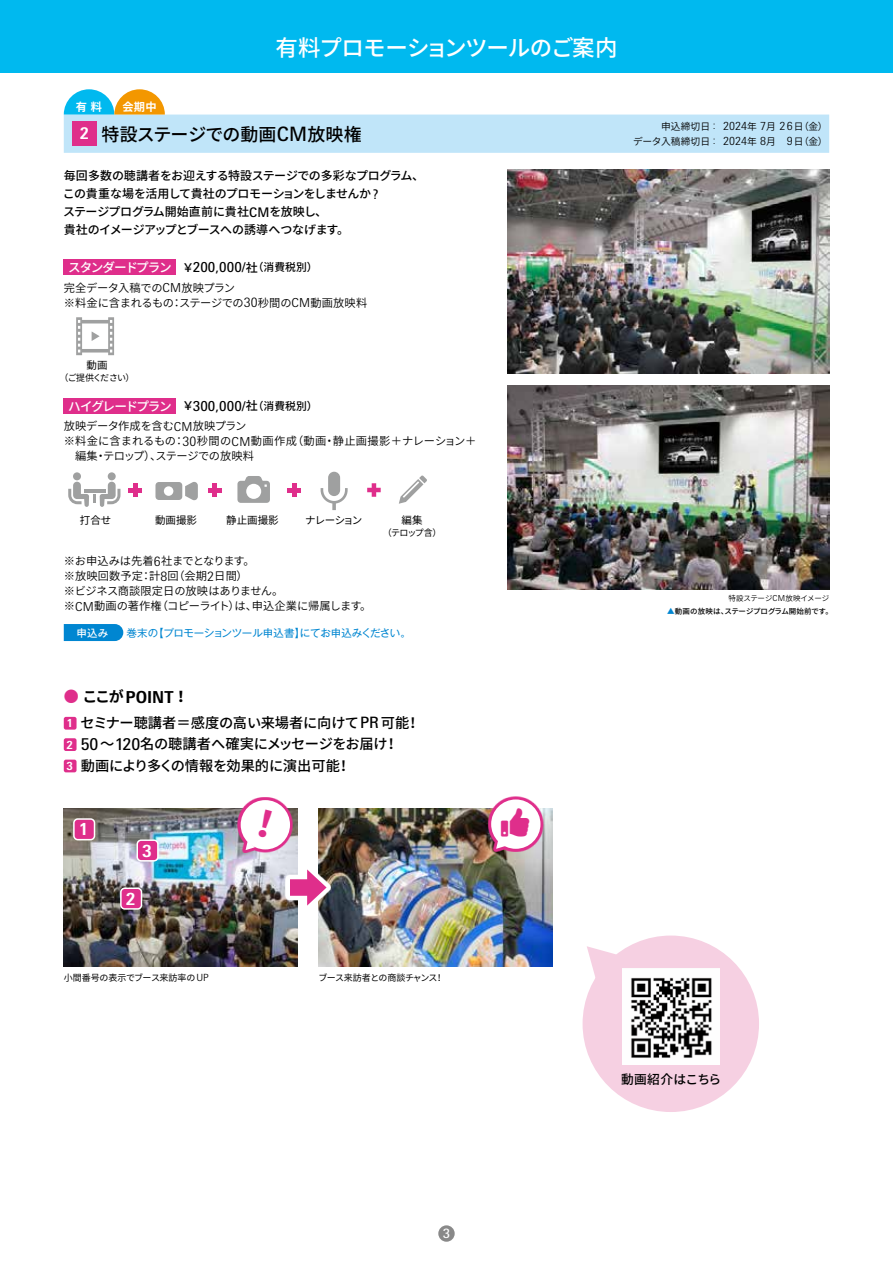
<style>
.page{position:relative;width:893px;height:1263px;background:#fff}
.page>*{position:absolute;margin:0;border:0;box-sizing:border-box;transform-origin:0 0}
.t1{font:500 22.5px "Noto Sans CJ Kjp";letter-spacing:-.045em;color:#fff}
.t2{font:500 18px "Noto Sans CJ Kjp";letter-spacing:-.015em;color:#000}
.t3{font:700 16.8px "Messe Univers";color:#fff}
.t4{font:700 16.5px "Messe Univers";color:#000}
.t5{font:500 14.25px/21.3px "Noto Sans CJ Kjp";letter-spacing:-.015em;color:#000}
.t6{font:12.9px "Messe Univers";color:#fff}
.t7{font:500 12.75px "Noto Sans CJ Kjp";letter-spacing:.025em;color:#000}
.t8{font:500 12.6px "Noto Sans CJ Kjp";letter-spacing:-.11em;color:#fff}
.t9{font:500 12px/18px "Noto Sans CJ Kjp";letter-spacing:-.025em;color:#000}
.t10{font:600 11.25px/15px "Noto Sans CJ Kjp";letter-spacing:-.01em;color:#000}
.t11{font:600 11.25px "Noto Sans CJ Kjp";letter-spacing:.015em;color:#000}
.t12{font:600 11.25px "Noto Sans CJ Kjp";letter-spacing:-.045em;color:#000}
.t13{font:600 11.25px "Noto Sans CJ Kjp";letter-spacing:-.03em;color:#000}
.t14{font:700 11.25px "Noto Sans CJ Kjp";color:#fff}
.t15{font:10.5px "Gothic MB101 Pro";letter-spacing:-.025em;color:#0086d1}
.t16{font:10.5px "Noto Sans CJ Kjp";color:#000}
.t17{font:500 10.5px "Noto Sans CJ Kjp";color:#fff}
.t18{font:600 9.75px/14.9px "Noto Sans CJ Kjp";letter-spacing:.01em;color:#000;text-align:right}
.t19{font:9px "Noto Sans CJ Kjp";letter-spacing:-.035em;color:#000}
.t20{font:9px "Noto Sans CJ Kjp";letter-spacing:-.015em;color:#000}
.t21{font:9px "Noto Sans CJ Kjp";letter-spacing:-.08em;color:#000}
.t22{font:500 7.5px "Noto Sans CJ Kjp";letter-spacing:-.005em;color:#000}
.t23{font:600 7.5px "Noto Sans CJ Kjp";letter-spacing:-.02em;color:#000}
.s1{font-family:"Messe Univers";font-weight:700;font-size:16.2px;color:#fff}
.s2{font-family:"Messe Univers";font-weight:400;font-size:19.8px}
.s3{font-family:"Messe Univers";font-weight:400;font-size:13.2px}
.s4{font-size:12px;color:#000}
.s5{font-family:"Messe Univers";font-weight:400;font-size:13.8px;color:#000}
.s6{font-family:"Messe Univers";font-weight:400;font-size:13.2px;color:#000}
.s7{font-size:10.8px;color:#000}
.s8{font-family:"Messe Univers";font-weight:300;font-size:12.3px}
.s9{font-family:"Messe Univers";font-weight:300;font-size:12.9px}
.s10{font-family:"Messe Univers";font-weight:300;font-size:10.8px}
.s11{font-family:"Messe Univers";font-weight:300;font-size:11.25px}
.s12{font-family:"Noto Sans CJ Kjp";font-size:15px;color:#df2e8b}
.s13{font-family:"Noto Sans CJ Kjp";font-size:15px}
.s14{font-family:"Messe Univers";font-weight:700;font-size:11.25px;color:#fff}
.s15{font-family:"Messe Univers";font-weight:400;font-size:15.75px}
.s16{font-family:"Messe Univers";font-weight:400;font-size:16.35px}
.s17{font-family:"Messe Univers";font-weight:300;font-size:8.25px}
.s18{color:#0086d1}
.s19{font-family:"Messe Univers";font-weight:300;font-size:9.9px}
</style>
<div class="page">
<div style="left:64px;top:259px;width:112px;height:16px;background:#df2e8b"></div>
<svg style="left:76px;top:317px;width:38px;height:38px"></svg>
<div style="left:64px;top:398px;width:112px;height:16px;background:#df2e8b"></div>
<div style="left:73px;top:472px;width:8px;height:8px;background:#9fa0a0;border-radius:50%"></div>
<div style="left:108px;top:472px;width:8px;height:8px;background:#9fa0a0;border-radius:50%"></div>
<svg style="left:68px;top:482px;width:52px;height:25px"></svg>
<svg style="left:237px;top:476px;width:33px;height:27px"></svg>
<hr style="left:129px;top:488px;width:13px;height:4px;background:#df2e8b">
<div style="left:133px;top:483px;width:5px;height:14px;background:#df2e8b"></div>
<hr style="left:208px;top:488px;width:14px;height:4px;background:#df2e8b">
<hr style="left:213px;top:483px;width:4px;height:14px;background:#df2e8b">
<hr style="left:288px;top:488px;width:13px;height:4px;background:#df2e8b">
<div style="left:292px;top:483px;width:5px;height:14px;background:#df2e8b"></div>
<svg style="left:155px;top:482px;width:43px;height:18px"></svg>
<svg style="left:321px;top:488px;width:27px;height:22px"></svg>
<div style="left:328px;top:472px;width:12px;height:24px;background:#9fa0a0;border-radius:6px"></div>
<svg style="left:399px;top:475px;width:28px;height:29px"></svg>
<svg style="left:367px;top:483px;width:14px;height:14px"></svg>
<svg style="left:64px;top:624px;width:59px;height:17px"></svg>
<svg style="left:64px;top:89px;width:765px;height:64px"></svg>
<img style="left:508px;top:169px;width:321px;height:205px">
<img style="left:508px;top:385px;width:321px;height:204px">
<div style="left:64px;top:717px;width:13px;height:13px;background:#df2e8b;border-radius:2px"></div>
<div style="left:64px;top:738px;width:13px;height:13px;background:#df2e8b;border-radius:2px"></div>
<div style="left:64px;top:760px;width:13px;height:12px;background:#df2e8b;border-radius:2px"></div>
<img style="left:64px;top:809px;width:234px;height:157px">
<img style="left:319px;top:809px;width:234px;height:157px">
<div style="left:137px;top:840px;width:21px;height:21px;background:#df2e8b;border-radius:4px"></div>
<div style="left:136px;top:839px;width:23px;height:22px;border:2px solid #fff;border-radius:4px"></div>
<div style="left:121px;top:888px;width:21px;height:21px;background:#df2e8b;border-radius:4px"></div>
<div style="left:120px;top:887px;width:22px;height:23px;border:2px solid #fff;border-radius:4px"></div>
<div style="left:74px;top:819px;width:21px;height:21px;background:#df2e8b;border-radius:4px"></div>
<div style="left:73px;top:818px;width:22px;height:22px;border:2px solid #fff;border-radius:4px"></div>
<svg style="left:285px;top:865px;width:46px;height:45px"></svg>
<div style="left:290px;top:879px;width:25px;height:17px;background:#df2e8b"></div>
<svg style="left:307px;top:869px;width:20px;height:36px"></svg>
<svg style="left:238px;top:797px;width:55px;height:56px"></svg>
<div style="left:241px;top:800px;width:49px;height:49px;background:#fff;border-radius:50%"></div>
<svg style="left:488px;top:796px;width:55px;height:56px"></svg>
<div style="left:491px;top:799px;width:49px;height:50px;background:#fff;border-radius:50%"></div>
<div style="left:583px;top:935px;width:176px;height:177px;background:#f6d0e2;border-radius:50%"></div>
<svg style="left:587px;top:946px;width:32px;height:32px"></svg>
<img style="left:622px;top:968px;width:97px;height:97px">
<div style="left:438px;top:1225px;width:17px;height:17px;background:#898989;border-radius:50%"></div>
<div style="left:0;top:0;width:893px;height:72px;background:#00b9ef"></div>
<svg style="left:496px;top:808px;width:33px;height:41px"></svg>
<svg style="left:246px;top:809px;width:27px;height:41px"></svg>
<p class="t14" style="left:76px;top:100px;width:28px">有料</p>
<p class="t14" style="left:123px;top:100px;width:35px">会期中</p>
<h1 class="t1" style="left:275px;top:35px;width:344px">有料プロモーションツールのご案内</h1>
<h2 class="t2" style="left:80px;top:124px;width:302px"><span class="s1">2</span> 特設ステージでの動画<span class="s2">CM</span>放映権　</h2>
<p class="t9" style="left:63px;top:167px;width:363px">毎回多数の聴講者をお迎えする特設ステージでの多彩なプログラム、この貴重な場を活用して貴社のプロモーションをしませんか <span class="s3">?<br></span>ステージプログラム開始直前に貴社<span class="s3">CM</span>を放映し、<br>貴社のイメージアップとブースへの誘導へつなげます。</p>
<p class="t8" style="left:68px;top:260px;width:251px">スタンダードプラン <span class="s4">￥</span><span class="s5">200</span><span class="s6">,</span><span class="s5">000</span><span class="s6">/</span><span class="s4">社</span><span class="s7">（消費税別）</span></p>
<p class="t10" style="left:64px;top:280px;width:305px">完全データ入稿での<span class="s8">CM</span>放映プラン<br>※料金に含まれるもの：ステージでの<span class="s9">30</span>秒間の<span class="s8">CM</span>動画放映料</p>
<p class="t18" style="left:633px;top:119px;width:196px">申込締切日 <span class="s10">:</span> <span class="s11">2024</span>年 <span class="s11">7</span>月 <span class="s11">26</span>日（金）<br>データ入稿締切日 <span class="s10">:</span> <span class="s11">2024</span>年 <span class="s11">8</span>月 <span class="s11">9</span>日（金）</p>
<p class="t16" style="left:86px;top:359px;width:22px">動画</p>
<p class="t21" style="left:59px;top:372px;width:77px">（ご提供ください）</p>
<p class="t8" style="left:68px;top:399px;width:251px">ハイグレードプラン <span class="s4">￥</span><span class="s5">300</span><span class="s6">,</span><span class="s5">000</span><span class="s6">/</span><span class="s4">社</span><span class="s7">（消費税別）</span></p>
<p class="t13" style="left:64px;top:420px;width:184px">放映データ作成を含む<span class="s8">CM</span>放映プラン</p>
<p class="t11" style="left:64px;top:435px;width:414px">※料金に含まれるもの：<span class="s9">30</span>秒間の<span class="s8">CM</span>動画作成（動画・静止画撮影＋ナレーション＋</p>
<p class="t12" style="left:75px;top:450px;width:180px">編集・テロップ）、ステージでの放映料</p>
<p class="t16" style="left:80px;top:514px;width:33px">打合せ</p>
<p class="t16" style="left:155px;top:514px;width:43px">動画撮影</p>
<p class="t16" style="left:305px;top:514px;width:59px">ナレーション</p>
<p class="t16" style="left:401px;top:514px;width:22px">編集</p>
<p class="t19" style="left:383px;top:527px;width:60px">（テロップ含）</p>
<p class="t16" style="left:226px;top:514px;width:54px">静止画撮影</p>
<p class="t10" style="left:64px;top:554px;width:309px">※お申込みは先着<span class="s9">6</span>社までとなります。<br>※放映回数予定：計<span class="s9">8</span>回（会期<span class="s9">2</span>日間）<br>※ビジネス商談限定日の放映はありません。<br>※<span class="s8">CM</span>動画の著作権（コピーライト）は、申込企業に帰属します。</p>
<p class="t17" style="left:76px;top:627px;width:33px">申込み</p>
<p class="t15" style="left:127px;top:624px;width:286px">巻末の【プロモーションツール申込書】にてお申込みください。</p>
<h3 class="t4" style="left:64px;top:687px;width:126px"><span class="s12">●</span> <span class="s13">ここが</span>POINT<span class="s13">！</span></h3>
<p class="t5" style="left:67px;top:712px;width:355px"><span class="s14">1</span> セミナー聴講者＝感度の高い来場者に向けて<span class="s15">PR</span>可能！<br><span class="s14">2</span> <span class="s16">50</span>～<span class="s16">120</span>名の聴講者へ確実にメッセージをお届け！<br><span class="s14">3</span> 動画により多くの情報を効果的に演出可能！</p>
<h3 class="t3" style="left:80px;top:819px;width:8px">1</h3>
<h3 class="t3" style="left:142px;top:840px;width:11px">3</h3>
<h3 class="t3" style="left:126px;top:888px;width:11px">2</h3>
<p class="t23" style="left:728px;top:594px;width:102px">特設ステージ<span class="s17">CM</span>放映イメージ</p>
<p class="t22" style="left:667px;top:607px;width:167px"><span class="s18">▲</span>動画の放映は、ステージプログラム開始前です。</p>
<p class="t20" style="left:64px;top:972px;width:147px">小間番号の表示でブース来訪率の<span class="s19">UP</span></p>
<p class="t19" style="left:318px;top:972px;width:127px">ブース来訪者との商談チャンス！</p>
<p class="t6" style="left:443px;top:1226px;width:9px">3</p>
<p class="t7" style="left:621px;top:1072px;width:102px">動画紹介はこちら</p>
</div>
